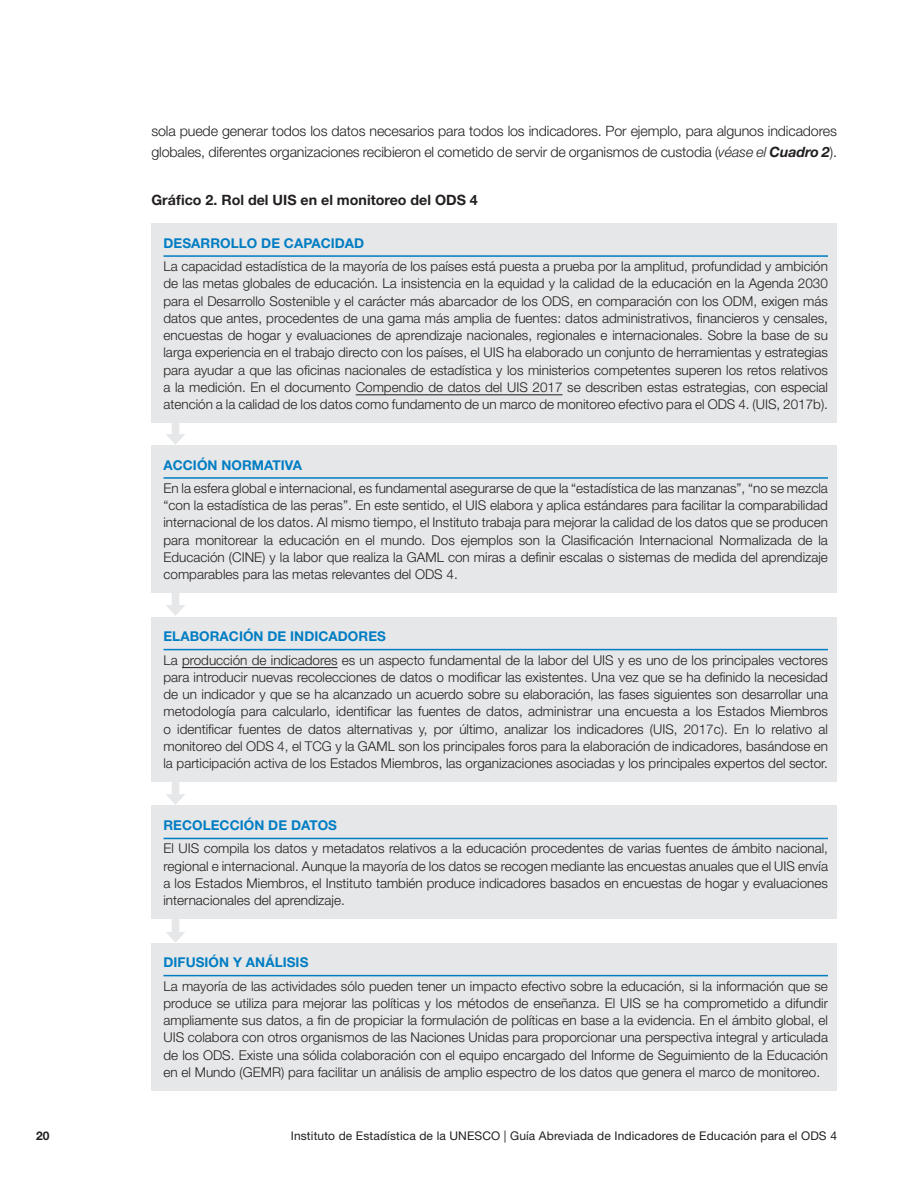
<style>
.page{position:relative;width:918px;height:1188px;background:#fff}
.page>*{position:absolute;margin:0;border:0;box-sizing:border-box;transform-origin:0 0}
.t1{font:300 14.25px/21px "Helvetica Neue LT Std";letter-spacing:-.01em;color:#231f20}
.t2{font:700 14.25px "Helvetica Neue LT Std";color:#231f20}
.t3{font:300 13.5px/17.2px "Helvetica Neue LT Std";color:#231f20;text-align:justify}
.t4{font:700 13.5px "Helvetica Neue LT Std";letter-spacing:.005em;color:#007dc3}
.t5{font:12px "Helvetica Neue LT Std";letter-spacing:.01em;color:#231f20}
.t6{font:700 12px "Helvetica Neue LT Std";color:#231f20}
.s1{font-style:italic}
.s2{font-weight:700;font-style:italic}
</style>
<div class="page">
<div style="left:152px;top:223px;width:685px;height:200px;background:#e6e7e8"></div>
<hr style="left:164px;top:255px;width:664px;height:2px;background:#007dc3">
<hr style="left:356px;top:394px;width:207px;height:1px;background:#231f20">
<div style="left:152px;top:445px;width:685px;height:148px;background:#e6e7e8"></div>
<hr style="left:164px;top:477px;width:664px;height:2px;background:#007dc3">
<div style="left:152px;top:617px;width:685px;height:165px;background:#e6e7e8"></div>
<hr style="left:164px;top:649px;width:664px;height:1px;background:#007dc3">
<hr style="left:182px;top:667px;width:156px;height:1px;background:#231f20">
<div style="left:152px;top:806px;width:685px;height:113px;background:#e6e7e8"></div>
<hr style="left:164px;top:838px;width:664px;height:1px;background:#007dc3">
<div style="left:152px;top:943px;width:685px;height:147px;background:#e6e7e8"></div>
<hr style="left:164px;top:975px;width:664px;height:1px;background:#007dc3">
<div style="left:172px;top:910px;width:7px;height:25px;background:#e6e7e8"></div>
<svg style="left:166px;top:932px;width:19px;height:10px"></svg>
<div style="left:172px;top:413px;width:7px;height:25px;background:#e6e7e8"></div>
<svg style="left:166px;top:434px;width:19px;height:11px"></svg>
<div style="left:172px;top:583px;width:7px;height:26px;background:#e6e7e8"></div>
<svg style="left:166px;top:605px;width:19px;height:11px"></svg>
<div style="left:172px;top:777px;width:7px;height:21px;background:#e6e7e8"></div>
<svg style="left:166px;top:794px;width:19px;height:11px"></svg>
<p class="t1" style="left:152px;top:120px;width:687px">sola puede generar todos los datos necesarios para todos los indicadores. Por ejemplo, para algunos indicadores globales, diferentes organizaciones recibieron el cometido de servir de organismos de custodia (<span class="s1">véase el</span> <span class="s2">Cuadro 2</span>).</p>
<p class="t2" style="left:152px;top:191px;width:328px">Gráfico 2. Rol del UIS en el monitoreo del ODS 4</p>
<p class="t4" style="left:164px;top:235px;width:202px">DESARROLLO DE CAPACIDAD</p>
<p class="t3" style="left:164px;top:257px;width:666px">La capacidad estadística de la mayoría de los países está puesta a prueba por la amplitud, profundidad y ambición de las metas globales de educación. La insistencia en la equidad y la calidad de la educación en la Agenda 2030 para el Desarrollo Sostenible y el carácter más abarcador de los ODS, en comparación con los ODM, exigen más datos que antes, procedentes de una gama más amplia de fuentes: datos administrativos, financieros y censales, encuestas de hogar y evaluaciones de aprendizaje nacionales, regionales e internacionales. Sobre la base de su larga experiencia en el trabajo directo con los países, el UIS ha elaborado un conjunto de herramientas y estrategias para ayudar a que las oficinas nacionales de estadística y los ministerios competentes superen los retos relativos a la medición. En el documento Compendio de datos del UIS 2017 se describen estas estrategias, con especial atención a la calidad de los datos como fundamento de un marco de monitoreo efectivo para el ODS 4. (UIS, 2017b).</p>
<p class="t4" style="left:164px;top:457px;width:140px">ACCIÓN NORMATIVA</p>
<p class="t3" style="left:164px;top:479px;width:666px">En la esfera global e internacional, es fundamental asegurarse de que la “estadística de las manzanas”, “no se mezcla “con la estadística de las peras”. En este sentido, el UIS elabora y aplica estándares para facilitar la comparabilidad internacional de los datos. Al mismo tiempo, el Instituto trabaja para mejorar la calidad de los datos que se producen para monitorear la educación en el mundo. Dos ejemplos son la Clasificación Internacional Normalizada de la Educación (CINE) y la labor que realiza la GAML con miras a definir escalas o sistemas de medida del aprendizaje comparables para las metas relevantes del ODS 4.</p>
<p class="t4" style="left:164px;top:628px;width:224px">ELABORACIÓN DE INDICADORES</p>
<p class="t3" style="left:164px;top:651px;width:666px">La producción de indicadores es un aspecto fundamental de la labor del UIS y es uno de los principales vectores para introducir nuevas recolecciones de datos o modificar las existentes. Una vez que se ha definido la necesidad de un indicador y que se ha alcanzado un acuerdo sobre su elaboración, las fases siguientes son desarrollar una metodología para calcularlo, identificar las fuentes de datos, administrar una encuesta a los Estados Miembros o identificar fuentes de datos alternativas y, por último, analizar los indicadores (UIS, 2017c). En lo relativo al monitoreo del ODS 4, el TCG y la GAML son los principales foros para la elaboración de indicadores, basándose en la participación activa de los Estados Miembros, las organizaciones asociadas y los principales expertos del sector.</p>
<p class="t4" style="left:164px;top:817px;width:175px">RECOLECCIÓN DE DATOS</p>
<p class="t3" style="left:164px;top:840px;width:666px">El UIS compila los datos y metadatos relativos a la educación procedentes de varias fuentes de ámbito nacional, regional e internacional. Aunque la mayoría de los datos se recogen mediante las encuestas anuales que el UIS envía a los Estados Miembros, el Instituto también produce indicadores basados en encuestas de hogar y evaluaciones internacionales del aprendizaje.</p>
<p class="t4" style="left:164px;top:954px;width:146px">DIFUSIÓN Y ANÁLISIS</p>
<p class="t3" style="left:164px;top:977px;width:666px">La mayoría de las actividades sólo pueden tener un impacto efectivo sobre la educación, si la información que se produce se utiliza para mejorar las políticas y los métodos de enseñanza. El UIS se ha comprometido a difundir ampliamente sus datos, a fin de propiciar la formulación de políticas en base a la evidencia. En el ámbito global, el UIS colabora con otros organismos de las Naciones Unidas para proporcionar una perspectiva integral y articulada de los ODS. Existe una sólida colaboración con el equipo encargado del Informe de Seguimiento de la Educación en el Mundo (GEMR) para facilitar un análisis de amplio espectro de los datos que genera el marco de monitoreo.</p>
<p class="t6" style="left:36px;top:1128px;width:15px">20</p>
<p class="t5" style="left:291px;top:1128px;width:548px">Instituto de Estadística de la UNESCO | Guía Abreviada de Indicadores de Educación para el ODS 4</p>
</div>
